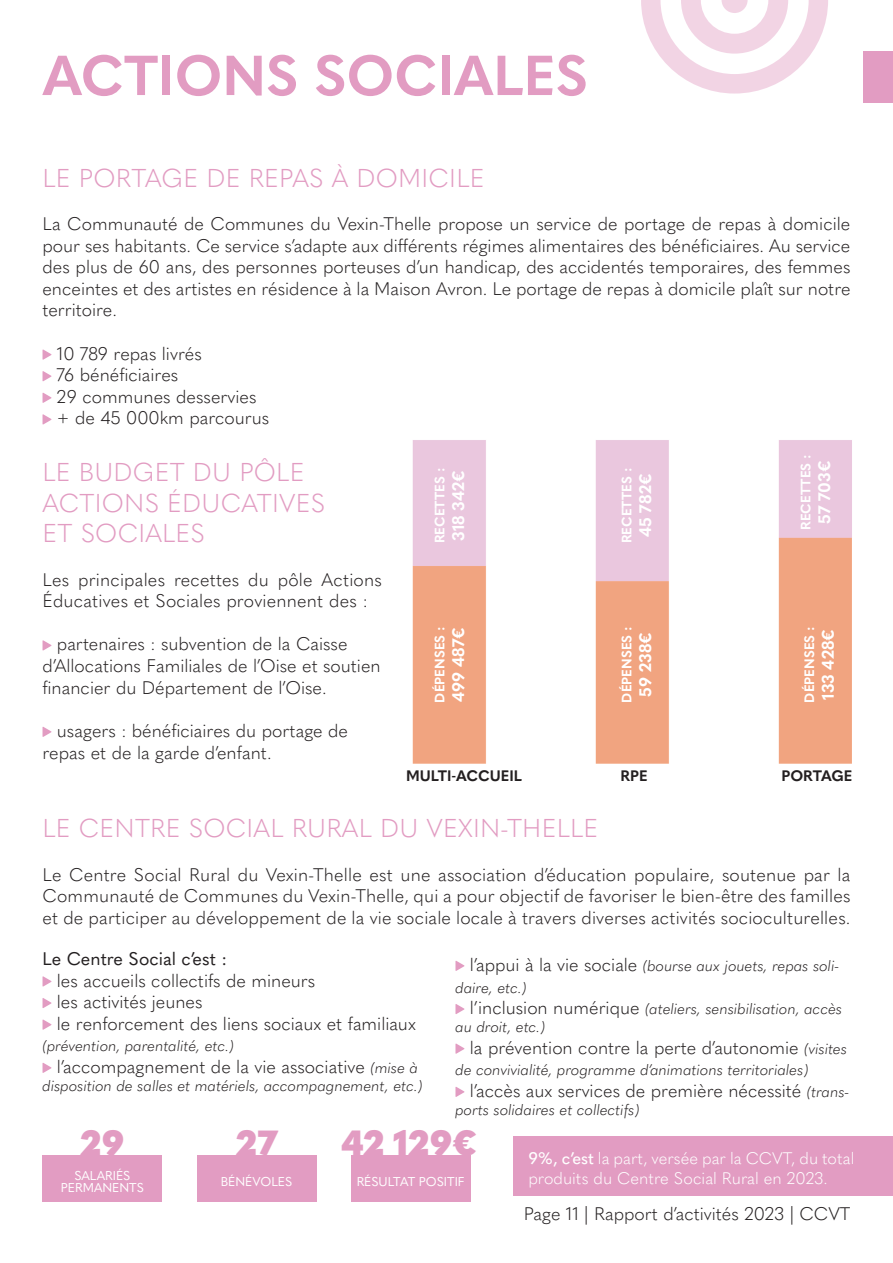
<style>
.page{position:relative;width:893px;height:1263px;background:#fff}
.page>*{position:absolute;margin:0;border:0;box-sizing:border-box;transform-origin:0 0}
.t1{font:700 55.5px "Quasimoda";color:#e29cc2}
.t2{font:900 34.5px "Quasimoda";letter-spacing:.02em;color:#e29cc2}
.t3{font:300 25.5px/30.6px "Quasimoda";letter-spacing:.01em;color:#e29cc2}
.t4{font:300 18px/21.6px "Quasimoda";color:#231f20}
.t5{font:18px "Quasimoda";color:#231f20}
.t6{font:300 16.5px/19.8px "Quasimoda";color:#fff}
.t7{font:700 16.5px "Quasimoda";letter-spacing:.01em;color:#fff}
.t8{font:italic 300 15px/21.6px "Quasimoda";color:#231f20}
.t9{font:700 15px "Quasimoda";color:#231f20}
.t10{font:700 13.5px "Quasimoda";color:#fff}
.t11{font:12.6px/12.6px "Quasimoda";color:#fff;text-align:center}
.s1{font-style:italic;font-size:15px}
.s2{font-style:normal;font-size:18px}
.s3{font-weight:500}
</style>
<div class="page">
<div style="left:863px;top:51px;width:30px;height:51px;background:#e29cc2"></div>
<svg style="left:43px;top:976px;width:8px;height:10px"></svg>
<svg style="left:43px;top:998px;width:8px;height:10px"></svg>
<svg style="left:43px;top:1019px;width:8px;height:11px"></svg>
<svg style="left:43px;top:1063px;width:8px;height:10px"></svg>
<svg style="left:455px;top:961px;width:9px;height:10px"></svg>
<svg style="left:455px;top:1004px;width:9px;height:10px"></svg>
<svg style="left:455px;top:1043px;width:9px;height:11px"></svg>
<svg style="left:455px;top:1087px;width:9px;height:10px"></svg>
<svg style="left:43px;top:640px;width:8px;height:10px"></svg>
<svg style="left:43px;top:727px;width:8px;height:10px"></svg>
<svg style="left:43px;top:349px;width:8px;height:11px"></svg>
<svg style="left:43px;top:371px;width:8px;height:10px"></svg>
<svg style="left:43px;top:393px;width:8px;height:10px"></svg>
<svg style="left:43px;top:414px;width:8px;height:10px"></svg>
<div style="left:43px;top:1155px;width:119px;height:47px;background:#e29cc2"></div>
<div style="left:197px;top:1155px;width:119px;height:47px;background:#e29cc2"></div>
<div style="left:351px;top:1155px;width:120px;height:47px;background:#e29cc2"></div>
<img style="left:412px;top:440px;width:440px;height:324px">
<svg style="left:641px;top:0;width:187px;height:94px"></svg>
<div style="left:513px;top:1136px;width:380px;height:60px;background:#e29cc2"></div>
<h1 class="t1" style="left:43px;top:32px;width:547px">ACTIONS SOCIALES</h1>
<h3 class="t3" style="left:43px;top:161px;width:443px">LE PORTAGE DE REPAS À DOMICILE</h3>
<p class="t4" style="left:43px;top:212px;width:809px;text-align:justify">La Communauté de Communes du Vexin-Thelle propose un service de portage de repas à domicile pour ses habitants. Ce service s’adapte aux différents régimes alimentaires des bénéficiaires. Au service des plus de 60 ans, des personnes porteuses d’un handicap, des accidentés temporaires, des femmes enceintes et des artistes en résidence à la Maison Avron. Le portage de repas à domicile plaît sur notre territoire.</p>
<p class="t4" style="left:57px;top:341px;width:214px">10 789 repas livrés<br>76 bénéficiaires<br>29 communes desservies + de 45 000km parcourus</p>
<h3 class="t3" style="left:43px;top:455px;width:284px">LE BUDGET DU PÔLE<br>ACTIONS ÉDUCATIVES<br>ET SOCIALES</h3>
<p class="t4" style="left:43px;top:567px;width:341px">Les principales recettes du pôle Actions<br>Éducatives et Sociales proviennent des :</p>
<p class="t4" style="left:43px;top:632px;width:340px;text-indent:14px">partenaires : subvention de la Caisse d’Allocations Familiales de l’Oise et soutien financier du Département de l’Oise.</p>
<p class="t4" style="left:43px;top:719px;width:307px;text-indent:14px">usagers : bénéficiaires du portage de repas et de la garde d’enfant.</p>
<p class="t10" style="left:429px;top:543px;width:77px;rotate:-90deg">RECETTES :</p>
<p class="t7" style="left:445px;top:541px;width:72px;rotate:-90deg">318 342€</p>
<p class="t10" style="left:616px;top:543px;width:77px;rotate:-90deg">RECETTES :</p>
<p class="t7" style="left:633px;top:537px;width:65px;rotate:-90deg">45 782€</p>
<p class="t10" style="left:795px;top:530px;width:77px;rotate:-90deg">RECETTES :</p>
<p class="t7" style="left:812px;top:523px;width:64px;rotate:-90deg">57 703€</p>
<p class="t10" style="left:429px;top:702px;width:78px;rotate:-90deg">DÉPENSES :</p>
<p class="t7" style="left:445px;top:702px;width:76px;rotate:-90deg">499 487€</p>
<p class="t9" style="left:406px;top:764px;width:118px">MULTI-ACCUEIL</p>
<p class="t10" style="left:616px;top:702px;width:78px;rotate:-90deg">DÉPENSES :</p>
<p class="t7" style="left:633px;top:697px;width:66px;rotate:-90deg">59 238€</p>
<p class="t10" style="left:799px;top:702px;width:78px;rotate:-90deg">DÉPENSES :</p>
<p class="t7" style="left:815px;top:700px;width:72px;rotate:-90deg">133 428€</p>
<p class="t9" style="left:621px;top:764px;width:29px">RPE</p>
<p class="t9" style="left:781px;top:764px;width:72px">PORTAGE</p>
<h3 class="t3" style="left:43px;top:811px;width:557px">LE CENTRE SOCIAL RURAL DU VEXIN-THELLE</h3>
<p class="t4" style="left:43px;top:862px;width:809px;text-align:justify">Le Centre Social Rural du Vexin-Thelle est une association d’éducation populaire, soutenue par la Communauté de Communes du Vexin-Thelle, qui a pour objectif de favoriser le bien-être des familles et de participer au développement de la vie sociale locale à travers diverses activités socioculturelles.</p>
<p class="t5" style="left:43px;top:945px;width:186px">Le Centre Social c’est :</p>
<p class="t4" style="left:57px;top:968px;width:360px">les accueils collectifs de mineurs<br>les activités jeunes<br>le renforcement des liens sociaux et familiaux</p>
<p class="t8" style="left:43px;top:1034px;width:193px">(prévention, parentalité, etc.)</p>
<p class="t4" style="left:57px;top:1054px;width:363px">l’accompagnement de la vie associative <span class="s1">(mise à</span></p>
<p class="t8" style="left:43px;top:1074px;width:381px">disposition de salles et matériels, accompagnement, etc.)</p>
<p class="t8" style="left:455px;top:954px;width:386px;text-indent:14px"><span class="s2">l’appui à la vie sociale</span> (bourse aux jouets, repas soli&shy;daire, etc.)</p>
<p class="t8" style="left:455px;top:999px;width:388px;line-height:18px;text-indent:14px"><span class="s2">l’inclusion numérique</span> (ateliers, sensibilisation, accès au droit, etc.)</p>
<p class="t4" style="left:470px;top:1035px;width:379px">la prévention contre la perte d’autonomie <span class="s1">(visites</span></p>
<p class="t8" style="left:455px;top:1058px;width:354px">de convivialité, programme d’animations territoriales)</p>
<p class="t4" style="left:470px;top:1078px;width:381px">l’accès aux services de première nécessité <span class="s1">(trans-</span></p>
<p class="t8" style="left:455px;top:1098px;width:185px">ports solidaires et collectifs)</p>
<h2 class="t2" style="left:80px;top:1116px;width:45px">29</h2>
<p class="t11" style="left:61px;top:1168px;width:84px">SALARIÉS<br>PERMANENTS</p>
<h2 class="t2" style="left:236px;top:1116px;width:42px">27</h2>
<p class="t11" style="left:221px;top:1174px;width:73px">BÉNÉVOLES</p>
<h2 class="t2" style="left:341px;top:1116px;width:137px">42 129€</h2>
<p class="t11" style="left:357px;top:1174px;width:109px">RÉSULTAT POSITIF</p>
<p class="t6" style="left:528px;top:1147px;width:328px"><span class="s3">9%, c’est</span> la part, versée par la CCVT, du total produits du Centre Social Rural en 2023.</p>
<p class="t4" style="left:524px;top:1202px;width:328px">Page 11 | Rapport d’activités 2023 | CCVT</p>
</div>
